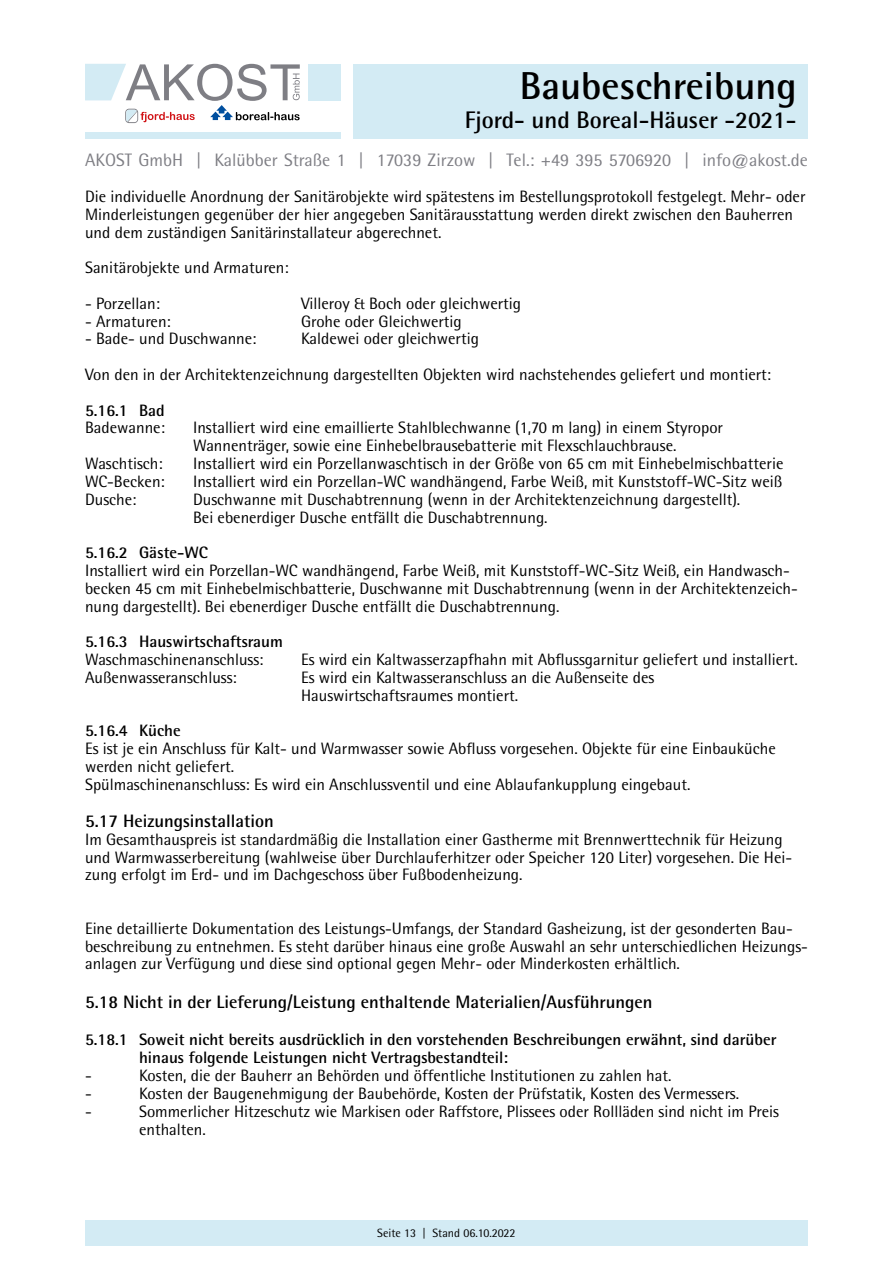
<style>
.page{position:relative;width:893px;height:1263px;background:#fff}
.page>*{position:absolute;margin:0;border:0;box-sizing:border-box;transform-origin:0 0}
.t1{font:700 39px "Rotis Semi Sans Std";color:#000}
.t2{font:700 24px "Rotis Semi Sans Std";color:#000}
.ZW_US{font:700 18px "Rotis Semi Sans Std";color:#000}
.t3{font:18px "Rotis Semi Sans Std";color:#7e7e84}
.t4{font:16.5px/17.9px "Rotis Semi Sans Std";color:#000}
.ZW_US-2{font:700 16.5px "Rotis Semi Sans Std";color:#000}
.t5{font:12px "Rotis Semi Sans Std";color:#000}
</style>
<div class="page">
<div style="left:308px;top:64px;width:32px;height:36px;background:#d3ebf4"></div>
<div style="left:85px;top:132px;width:255px;height:7px;background:#d3ebf4"></div>
<svg style="left:85px;top:64px;width:215px;height:59px"></svg>
<div style="left:353px;top:64px;width:455px;height:75px;background:#d3ebf4"></div>
<div style="left:85px;top:1220px;width:723px;height:25px;background:#d3ebf4"></div>
<h1 class="t1" style="left:520px;top:62px;width:278px">Baubeschreibung</h1>
<h2 class="t2" style="left:465px;top:105px;width:333px">Fjord- und Boreal-Häuser -2021-</h2>
<p class="t3" style="left:85px;top:149px;width:724px">AKOST GmbH | Kalübber Straße 1 | 17039 Zirzow | Tel.: +49 395 5706920 | info@akost.de</p>
<p class="t4" style="left:85px;top:187px;width:722px">Die individuelle Anordnung der Sanitärobjekte wird spätestens im Bestellungsprotokoll festgelegt. Mehr- oder<br>Minderleistungen gegenüber der hier angegeben Sanitärausstattung werden direkt zwischen den Bauherren und dem zuständigen Sanitärinstallateur abgerechnet.</p>
<p class="t4" style="left:85px;top:259px;width:205px">Sanitärobjekte und Armaturen:</p>
<p class="t4" style="left:85px;top:294px;width:77px">- Porzellan:</p>
<p class="t4" style="left:301px;top:294px;width:222px">Villeroy &amp; Boch oder gleichwertig</p>
<p class="t4" style="left:85px;top:312px;width:87px">- Armaturen:</p>
<p class="t4" style="left:301px;top:312px;width:162px">Grohe oder Gleichwertig</p>
<p class="t4" style="left:85px;top:330px;width:173px">- Bade- und Duschwanne:</p>
<p class="t4" style="left:301px;top:330px;width:179px">Kaldewei oder gleichwertig</p>
<p class="t4" style="left:85px;top:365px;width:688px">Von den in der Architektenzeichnung dargestellten Objekten wird nachstehendes geliefert und montiert:</p>
<p class="ZW_US-2" style="left:85px;top:400px;width:81px">5.16.1 Bad</p>
<p class="t4" style="left:85px;top:419px;width:81px">Badewanne:</p>
<p class="t4" style="left:193px;top:419px;width:532px">Installiert wird eine emaillierte Stahlblechwanne (1,70 m lang) in einem Styropor</p>
<p class="t4" style="left:193px;top:437px;width:485px">Wannenträger, sowie eine Einhebelbrausebatterie mit Flexschlauchbrause.</p>
<p class="t4" style="left:85px;top:454px;width:79px">Waschtisch:</p>
<p class="t4" style="left:193px;top:454px;width:592px">Installiert wird ein Porzellanwaschtisch in der Größe von 65 cm mit Einhebelmischbatterie</p>
<p class="t4" style="left:85px;top:472px;width:81px">WC-Becken:</p>
<p class="t4" style="left:193px;top:472px;width:591px">Installiert wird ein Porzellan-WC wandhängend, Farbe Weiß, mit Kunststoff-WC-Sitz weiß</p>
<p class="t4" style="left:85px;top:490px;width:53px">Dusche:</p>
<p class="t4" style="left:193px;top:490px;width:549px">Duschwanne mit Duschabtrennung (wenn in der Architektenzeichnung dargestellt).</p>
<p class="t4" style="left:193px;top:508px;width:356px">Bei ebenerdiger Dusche entfällt die Duschabtrennung.</p>
<p class="ZW_US-2" style="left:85px;top:542px;width:125px">5.16.2 Gäste-WC</p>
<p class="t4" style="left:85px;top:561px;width:714px">Installiert wird ein Porzellan-WC wandhängend, Farbe Weiß, mit Kunststoff-WC-Sitz Weiß, ein Handwasch&shy;becken 45 cm mit Einhebelmischbatterie, Duschwanne mit Duschabtrennung (wenn in der Architektenzeich&shy;nung dargestellt). Bei ebenerdiger Dusche entfällt die Duschabtrennung.</p>
<p class="ZW_US-2" style="left:85px;top:631px;width:199px">5.16.3 Hauswirtschaftsraum</p>
<p class="t4" style="left:85px;top:650px;width:180px">Waschmaschinenanschluss:</p>
<p class="t4" style="left:301px;top:650px;width:498px">Es wird ein Kaltwasserzapfhahn mit Abflussgarnitur geliefert und installiert.</p>
<p class="t4" style="left:85px;top:668px;width:153px">Außenwasseranschluss:</p>
<p class="t4" style="left:301px;top:668px;width:355px">Es wird ein Kaltwasseranschluss an die Außenseite des</p>
<p class="t4" style="left:301px;top:686px;width:219px">Hauswirtschaftsraumes montiert.</p>
<p class="ZW_US-2" style="left:85px;top:720px;width:97px">5.16.4 Küche</p>
<p class="t4" style="left:85px;top:739px;width:692px">Es ist je ein Anschluss für Kalt- und Warmwasser sowie Abfluss vorgesehen. Objekte für eine Einbauküche werden nicht geliefert.</p>
<p class="t4" style="left:85px;top:775px;width:607px">Spülmaschinenanschluss: Es wird ein Anschlussventil und eine Ablaufankupplung eingebaut.</p>
<p class="ZW_US" style="left:85px;top:810px;width:190px">5.17 Heizungsinstallation</p>
<p class="t4" style="left:85px;top:830px;width:709px">Im Gesamthauspreis ist standardmäßig die Installation einer Gastherme mit Brennwerttechnik für Heizung und Warmwasserbereitung (wahlweise über Durchlauferhitzer oder Speicher 120 Liter) vorgesehen. Die Hei&shy;zung erfolgt im Erd- und im Dachgeschoss über Fußbodenheizung.</p>
<p class="t4" style="left:85px;top:919px;width:724px">Eine detaillierte Dokumentation des Leistungs-Umfangs, der Standard Gasheizung, ist der gesonderten Bau&shy;beschreibung zu entnehmen. Es steht darüber hinaus eine große Auswahl an sehr unterschiedlichen Heizungs&shy;anlagen zur Verfügung und diese sind optional gegen Mehr- oder Minderkosten erhältlich.</p>
<p class="ZW_US" style="left:85px;top:991px;width:569px">5.18 Nicht in der Lieferung/Leistung enthaltende Materialien/Ausführungen</p>
<p class="ZW_US-2" style="left:85px;top:1030px;width:693px">5.18.1 Soweit nicht bereits ausdrücklich in den vorstehenden Beschreibungen erwähnt, sind darüber</p>
<p class="ZW_US-2" style="left:139px;top:1047px;width:370px">hinaus folgende Leistungen nicht Vertragsbestandteil:</p>
<p class="t4" style="left:85px;top:1066px;width:8px">-</p>
<p class="t4" style="left:139px;top:1066px;width:534px">Kosten, die der Bauherr an Behörden und öffentliche Institutionen zu zahlen hat.</p>
<p class="t4" style="left:85px;top:1084px;width:8px">-</p>
<p class="t4" style="left:139px;top:1084px;width:601px">Kosten der Baugenehmigung der Baubehörde, Kosten der Prüfstatik, Kosten des Vermessers.</p>
<p class="t4" style="left:85px;top:1102px;width:8px">-</p>
<p class="t4" style="left:139px;top:1102px;width:641px">Sommerlicher Hitzeschutz wie Markisen oder Raffstore, Plissees oder Rollläden sind nicht im Preis</p>
<p class="t4" style="left:139px;top:1120px;width:68px">enthalten.</p>
<p class="t5" style="left:377px;top:1225px;width:140px">Seite 13 | Stand 06.10.2022</p>
</div>
